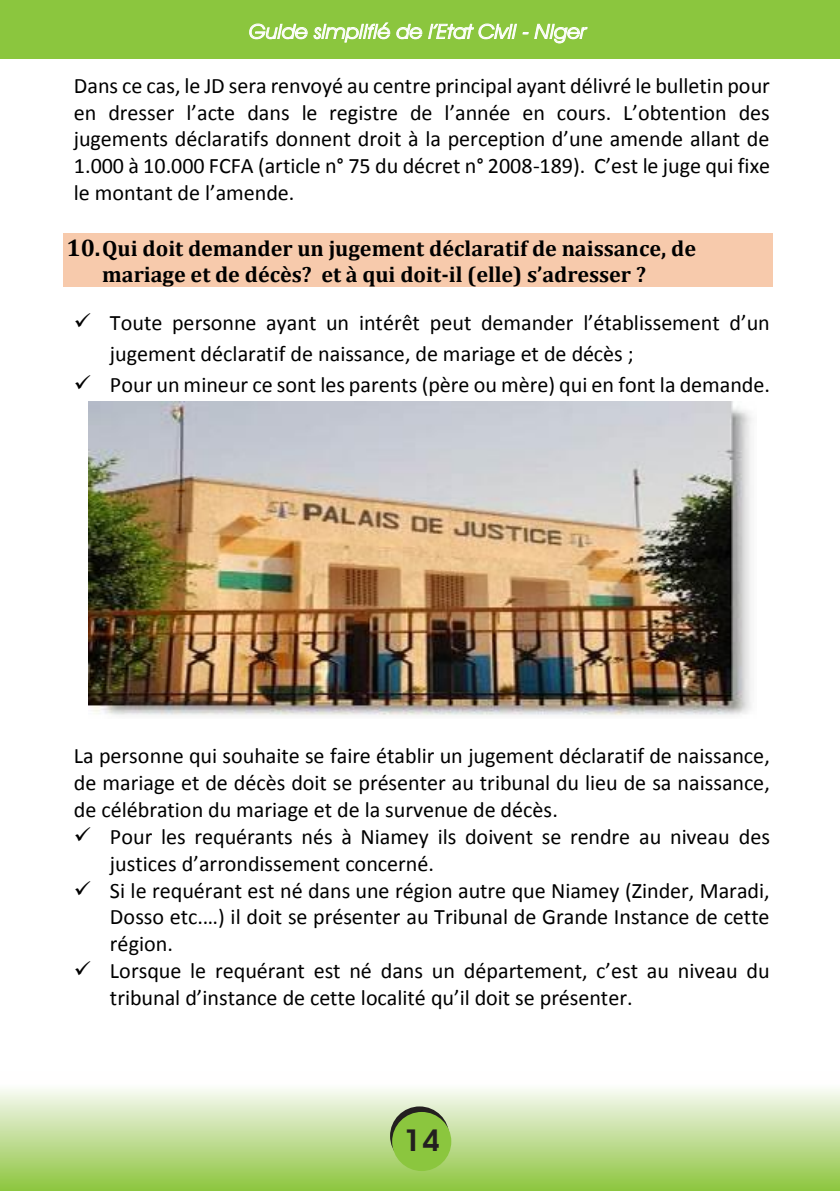
<style>
.page{position:relative;width:840px;height:1191px;background:#fff}
.page>*{position:absolute;margin:0;border:0;box-sizing:border-box;transform-origin:0 0}
.t1{font:600 30px "Avant Garde IT Cby BT";color:#231f20;scale:1.06 1}
.t2{font:22px/26.8px "Calibri";color:#000;text-align:justify}
.t3{font:700 22px/26px "Cambria";color:#000}
.t4{font:italic 20px "Avant Garde IT Cby BT";color:#fff;scale:1.06 1}
.s1{font-size:24px}
</style>
<div class="page">
<div style="left:0;top:0;width:839px;height:58px;background:#8bc63e"></div>
<svg style="left:249px;top:24px;width:58px;height:15px"></svg>
<svg style="left:313px;top:22px;width:77px;height:21px"></svg>
<svg style="left:396px;top:24px;width:26px;height:15px"></svg>
<svg style="left:428px;top:24px;width:100px;height:15px"></svg>
<svg style="left:534px;top:24px;width:53px;height:19px"></svg>
<div style="left:0;top:1071px;width:839px;height:120px;background:linear-gradient(to bottom,#fff,#8ec540)"></div>
<svg style="left:390px;top:1106px;width:59px;height:59px"></svg>
<div style="left:392px;top:1112px;width:59px;height:59px;background:#8bc63e;border-radius:50%"></div>
<div style="left:64px;top:233px;width:708px;height:28px;background:#f7caac"></div>
<div style="left:64px;top:261px;width:708px;height:26px;background:#f7caac"></div>
<img style="left:88px;top:402px;width:664px;height:314px">
<p class="t4" style="left:249px;top:19px;width:319px">Guide simplifié de l’Etat Civil - Niger</p>
<p class="t2" style="left:74px;top:72px;width:697px">Dans ce cas, le JD sera renvoyé au centre principal ayant délivré le bulletin pour en dresser l’acte dans le registre de l’année en cours. L’obtention des jugements déclaratifs donnent droit à la perception d’une amende allant de 1.000 à 10.000 FCFA (article n° 75 du décret n° 2008-189). C’est le juge qui fixe le montant de l’amende.</p>
<p class="t3" style="left:102px;top:235px;width:595px;text-indent:-36px"><span class="s1">10.</span>Qui doit demander un jugement déclaratif de naissance, de mariage et de décès? et à qui doit-il (elle) s’adresser ?</p>
<p class="t2" style="left:110px;top:307px;width:661px;line-height:31px;text-indent:-36px">✓ Toute personne ayant un intérêt peut demander l’établissement d’un jugement déclaratif de naissance, de mariage et de décès ;</p>
<p class="t2" style="left:74px;top:371px;width:697px">✓ Pour un mineur ce sont les parents (père ou mère) qui en font la demande.</p>
<p class="t2" style="left:74px;top:742px;width:697px">La personne qui souhaite se faire établir un jugement déclaratif de naissance, de mariage et de décès doit se présenter au tribunal du lieu de sa naissance, de célébration du mariage et de la survenue de décès.</p>
<p class="t2" style="left:110px;top:823px;width:661px;text-indent:-36px">✓ Pour les requérants nés à Niamey ils doivent se rendre au niveau des justices d’arrondissement concerné.</p>
<p class="t2" style="left:110px;top:877px;width:660px;text-indent:-36px">✓ Si le requérant est né dans une région autre que Niamey (Zinder, Maradi, Dosso etc.…) il doit se présenter au Tribunal de Grande Instance de cette région.</p>
<p class="t2" style="left:110px;top:957px;width:661px;text-indent:-36px">✓ Lorsque le requérant est né dans un département, c’est au niveau du tribunal d’instance de cette localité qu’il doit se présenter.</p>
<h1 class="t1" style="left:403px;top:1122px;width:36px">14</h1>
</div>
